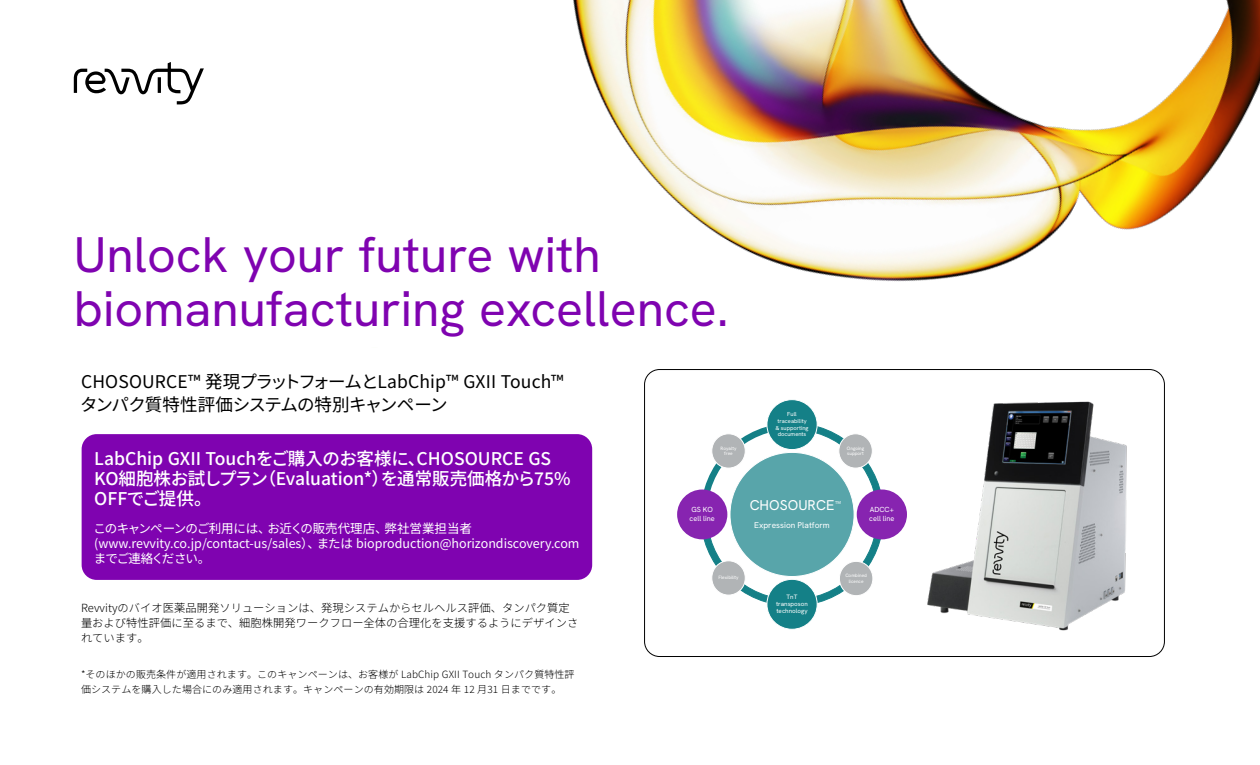
<style>
.page{position:relative;width:1260px;height:765px;background:#fff}
.page>*{position:absolute;margin:0;border:0;box-sizing:border-box;transform-origin:0 0}
.t1{font:50px/54.1px "Hanken Grotesk";color:#7f03b0}
.t2{font:500 17.5px/20px "Noto Sans JP";color:#fff}
.t3{font:17.5px/22.5px "Noto Sans JP";letter-spacing:.01em;color:#000}
.t4{font:14.12px "Hanken Grotesk";color:#fff}
.t5{font:12.5px/15px "Noto Sans JP";color:#fff}
.t6{font:300 11.25px/15px "Noto Sans JP";letter-spacing:.005em;color:#000}
.t7{font:300 10px/15px "Noto Sans JP";letter-spacing:.01em;color:#000}
.t8{font:8.38px "Hanken Grotesk";color:#fff}
.t9{font:7.38px/8.5px "Hanken Grotesk";color:#fff}
.t10{font:6.25px/7.4px "Hanken Grotesk";color:#fff;text-align:center}
.t11{font:5.75px/6.8px "Hanken Grotesk";color:#fff;text-align:center}
.t12{font:4.75px/5.5px "Hanken Grotesk";color:#fff;text-align:center}
.t13{font:4.25px "Hanken Grotesk";color:#fff}
</style>
<div class="page">
<svg style="left:74px;top:62px;width:130px;height:42px"></svg>
<img style="left:573px;top:0;width:687px;height:282px">
<img style="left:905px;top:369px;width:248px;height:262px">
<div style="left:82px;top:434px;width:510px;height:146px;background:#7f03b0;border-radius:15px"></div>
<svg style="left:700px;top:423px;width:184px;height:183px"></svg>
<div style="left:730px;top:452px;width:124px;height:125px;background:#58a5aa;border-radius:50%"></div>
<div style="left:767px;top:400px;width:50px;height:50px;background:#148087;border-radius:50%"></div>
<div style="left:767px;top:399px;width:50px;height:51px;border:1px solid #fff;border-radius:50%"></div>
<div style="left:839px;top:434px;width:33px;height:34px;background:#b1b4b6;border-radius:50%"></div>
<div style="left:839px;top:434px;width:34px;height:34px;border:1px solid #fff;border-radius:50%"></div>
<div style="left:857px;top:490px;width:50px;height:49px;background:#8724b0;border-radius:50%"></div>
<div style="left:839px;top:561px;width:34px;height:35px;background:#b1b4b6;border-radius:50%"></div>
<div style="left:839px;top:561px;width:34px;height:35px;border:1px solid #fff;border-radius:50%"></div>
<div style="left:767px;top:579px;width:50px;height:50px;background:#148087;border-radius:50%"></div>
<div style="left:767px;top:579px;width:50px;height:51px;border:1px solid #fff;border-radius:50%"></div>
<div style="left:712px;top:561px;width:33px;height:34px;background:#b1b4b6;border-radius:50%"></div>
<div style="left:712px;top:561px;width:34px;height:34px;border:1px solid #fff;border-radius:50%"></div>
<div style="left:677px;top:490px;width:50px;height:49px;background:#8724b0;border-radius:50%"></div>
<div style="left:712px;top:434px;width:33px;height:34px;background:#b1b4b6;border-radius:50%"></div>
<div style="left:712px;top:434px;width:34px;height:34px;border:1px solid #fff;border-radius:50%"></div>
<h1 class="t1" style="left:74px;top:227px;width:657px">Unlock your future with biomanufacturing excellence.</h1>
<h2 class="t3" style="left:80px;top:371px;width:485px">CHOSOURCE™ 発現プラットフォームとLabChip™ GXII Touch™タンパク質特性評価システムの特別キャンペーン</h2>
<h2 class="t2" style="left:94px;top:449px;width:478px">LabChip GXII Touchをご購入のお客様に、CHOSOURCE GS<br>KO細胞株お試しプラン（Evaluation*）を通常販売価格から75%<br>OFFでご提供。</h2>
<p class="t5" style="left:93px;top:522px;width:488px">このキャンペーンのご利用には、お近くの販売代理店、弊社営業担当者(www.revvity.co.jp/contact-us/sales）、または bioproduction@horizondiscovery.comまでご連絡ください。</p>
<p class="t6" style="left:81px;top:601px;width:499px">Revvityのバイオ医薬品開発ソリューションは、発現システムからセルヘルス評価、タンパク質定量および特性評価に至るまで、細胞株開発ワークフロー全体の合理化を支援するようにデザインされています。</p>
<p class="t7" style="left:81px;top:667px;width:495px">*そのほかの販売条件が適用されます。このキャンペーンは、お客様が LabChip GXII Touch タンパク質特性評価システムを購入した場合にのみ適用されます。キャンペーンの有効期限は 2024 年 12 月31 日までです。</p>
<p class="t12" style="left:721px;top:445px;width:17px">Royalty free</p>
<p class="t9" style="left:690px;top:505px;width:27px">GS KO cell line</p>
<p class="t12" style="left:718px;top:575px;width:22px">Flexibility</p>
<p class="t11" style="left:775px;top:411px;width:35px">Full traceability &amp; supporting documents</p>
<p class="t12" style="left:847px;top:445px;width:19px;text-align:left">Ongoing support</p>
<p class="t4" style="left:750px;top:496px;width:86px">CHOSOURCE</p>
<p class="t8" style="left:754px;top:520px;width:77px">Expression Platform</p>
<p class="t13" style="left:835px;top:500px;width:7px">TM</p>
<p class="t9" style="left:869px;top:505px;width:27px">ADCC+ cell line</p>
<p class="t10" style="left:776px;top:593px;width:33px">TnT transposon technology</p>
<p class="t12" style="left:845px;top:573px;width:23px">Combined licence</p>
</div>
